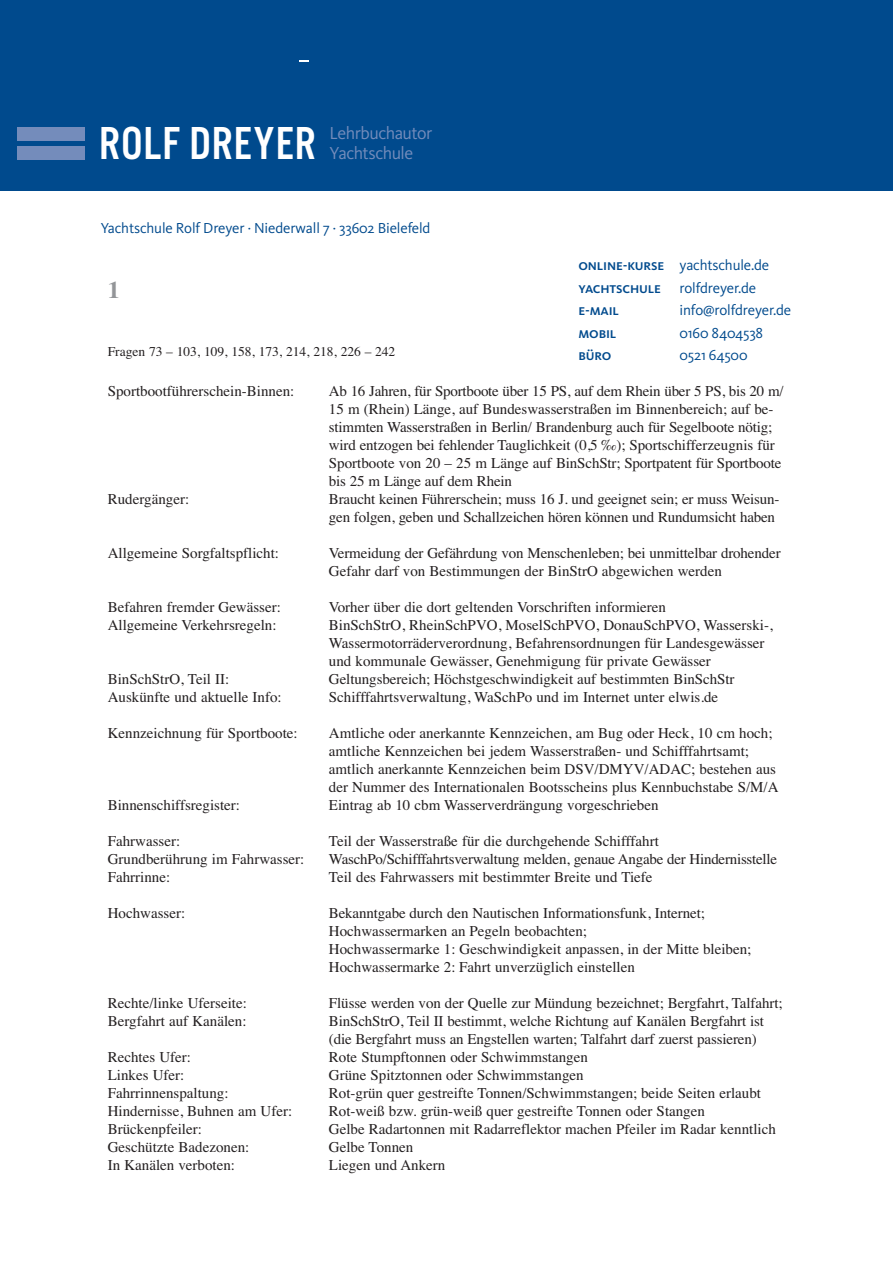
<style>
.page{position:relative;width:893px;height:1263px;background:#fff}
.page>*{position:absolute;margin:0;border:0;box-sizing:border-box;transform-origin:0 0}
.t1{font:48px "Alternate Gothic EF No Three";letter-spacing:.02em;color:#fff}
.t2{font:700 24px "Times";color:#939598}
.t3{font:18px/19.8px "Kievit";letter-spacing:-.03em;color:#748cbb}
.t4{font:15px/18px "Times";color:#231f20}
.t5{font:15px/22.5px "Kievit";letter-spacing:-.01em;color:#004a8d}
.t6{font:15px/22.5px "Kievit Medium SC";letter-spacing:-.01em;color:#004a8d}
.t7{font:13.5px "Times";color:#231f20}
</style>
<div class="page">
<div style="left:1px;top:0;width:892px;height:191px;background:#004a8d"></div>
<div style="left:18px;top:146px;width:67px;height:13px;background:#748cbb"></div>
<div style="left:18px;top:127px;width:67px;height:13px;background:#748cbb"></div>
<svg style="left:299px;top:60px;width:9px;height:2px"></svg>
<h1 class="t1" style="left:99px;top:114px;width:218px">ROLF DREYER</h1>
<p class="t3" style="left:330px;top:123px;width:104px">Lehrbuchautor<br>Yachtschule</p>
<p class="t5" style="left:101px;top:216px;width:331px">Yachtschule Rolf Dreyer · Niederwall 7 · 33602 Bielefeld</p>
<h2 class="t2" style="left:108px;top:275px;width:13px">1</h2>
<p class="t7" style="left:108px;top:343px;width:289px">Fragen 73 – 103, 109, 158, 173, 214, 218, 226 – 242</p>
<p class="t6" style="left:578px;top:254px;width:87px">online-kurse yachtschule e-mail<br>mobil<br>büro</p>
<p class="t5" style="left:679px;top:254px;width:113px">yachtschule.de rolfdreyer.de info@rolfdreyer.de<br>0160 8404538<br>0521 64500</p>
<p class="t4" style="left:108px;top:382px;width:188px">Sportbootführerschein-Binnen:</p>
<p class="t4" style="left:329px;top:382px;width:456px">Ab 16 Jahren, für Sportboote über 15 PS, auf dem Rhein über 5 PS, bis 20 m/ 15 m (Rhein) Länge, auf Bundeswasserstraßen im Binnenbereich; auf be&shy;stimmten Wasserstraßen in Berlin/ Brandenburg auch für Segelboote nötig; wird entzogen bei fehlender Tauglichkeit (0,5 ‰); Sportschifferzeugnis für Sportboote von 20 – 25 m Länge auf BinSchStr; Sportpatent für Sportboote bis 25 m Länge auf dem Rhein</p>
<p class="t4" style="left:108px;top:490px;width:83px">Rudergänger:</p>
<p class="t4" style="left:329px;top:490px;width:452px">Braucht keinen Führerschein; muss 16 J. und geeignet sein; er muss Weisun&shy;gen folgen, geben und Schallzeichen hören können und Rundumsicht haben</p>
<p class="t4" style="left:108px;top:544px;width:173px">Allgemeine Sorgfaltspflicht:</p>
<p class="t4" style="left:329px;top:544px;width:453px">Vermeidung der Gefährdung von Menschenleben; bei unmittelbar drohender<br>Gefahr darf von Bestimmungen der BinStrO abgewichen werden</p>
<p class="t4" style="left:108px;top:598px;width:175px">Befahren fremder Gewässer:</p>
<p class="t4" style="left:329px;top:598px;width:339px">Vorher über die dort geltenden Vorschriften informieren</p>
<p class="t4" style="left:108px;top:616px;width:170px">Allgemeine Verkehrsregeln:</p>
<p class="t4" style="left:329px;top:616px;width:445px">BinSchStrO, RheinSchPVO, MoselSchPVO, DonauSchPVO, Wasserski-,<br>Wassermotorräderverordnung, Befahrensordnungen für Landesgewässer und kommunale Gewässer, Genehmigung für private Gewässer</p>
<p class="t4" style="left:108px;top:670px;width:123px">BinSchStrO, Teil II:</p>
<p class="t4" style="left:329px;top:670px;width:407px">Geltungsbereich; Höchstgeschwindigkeit auf bestimmten BinSchStr</p>
<p class="t4" style="left:108px;top:688px;width:176px">Auskünfte und aktuelle Info:</p>
<p class="t4" style="left:329px;top:688px;width:391px">Schifffahrtsverwaltung, WaSchPo und im Internet unter elwis.de</p>
<p class="t4" style="left:108px;top:724px;width:191px">Kennzeichnung für Sportboote:</p>
<p class="t4" style="left:329px;top:724px;width:451px">Amtliche oder anerkannte Kennzeichen, am Bug oder Heck, 10 cm hoch; amtliche Kennzeichen bei jedem Wasserstraßen- und Schifffahrtsamt; amtlich anerkannte Kennzeichen beim DSV/DMYV/ADAC; bestehen aus der Nummer des Internationalen Bootsscheins plus Kennbuchstabe S/M/A</p>
<p class="t4" style="left:108px;top:796px;width:134px">Binnenschiffsregister:</p>
<p class="t4" style="left:329px;top:796px;width:331px">Eintrag ab 10 cbm Wasserverdrängung vorgeschrieben</p>
<p class="t4" style="left:108px;top:832px;width:74px">Fahrwasser:</p>
<p class="t4" style="left:329px;top:832px;width:331px">Teil der Wasserstraße für die durchgehende Schifffahrt</p>
<p class="t4" style="left:108px;top:850px;width:198px">Grundberührung im Fahrwasser:</p>
<p class="t4" style="left:329px;top:850px;width:450px">WaschPo/Schifffahrtsverwaltung melden, genaue Angabe der Hindernisstelle</p>
<p class="t4" style="left:108px;top:868px;width:64px">Fahrrinne:</p>
<p class="t4" style="left:329px;top:868px;width:325px">Teil des Fahrwassers mit bestimmter Breite und Tiefe</p>
<p class="t4" style="left:108px;top:904px;width:79px">Hochwasser:</p>
<p class="t4" style="left:329px;top:904px;width:424px">Bekanntgabe durch den Nautischen Informationsfunk, Internet; Hochwassermarken an Pegeln beobachten;<br>Hochwassermarke 1: Geschwindigkeit anpassen, in der Mitte bleiben; Hochwassermarke 2: Fahrt unverzüglich einstellen</p>
<p class="t4" style="left:108px;top:994px;width:141px">Rechte/linke Uferseite:</p>
<p class="t4" style="left:329px;top:994px;width:455px">Flüsse werden von der Quelle zur Mündung bezeichnet; Bergfahrt, Talfahrt;</p>
<p class="t4" style="left:108px;top:1012px;width:140px">Bergfahrt auf Kanälen:</p>
<p class="t4" style="left:329px;top:1012px;width:437px">BinSchStrO, Teil II bestimmt, welche Richtung auf Kanälen Bergfahrt ist (die Bergfahrt muss an Engstellen warten; Talfahrt darf zuerst passieren)</p>
<p class="t4" style="left:108px;top:1048px;width:85px">Rechtes Ufer:</p>
<p class="t4" style="left:329px;top:1048px;width:261px">Rote Stumpftonnen oder Schwimmstangen</p>
<p class="t4" style="left:108px;top:1066px;width:78px">Linkes Ufer:</p>
<p class="t4" style="left:329px;top:1066px;width:256px">Grüne Spitztonnen oder Schwimmstangen</p>
<p class="t4" style="left:108px;top:1084px;width:122px">Fahrrinnenspaltung:</p>
<p class="t4" style="left:329px;top:1084px;width:434px">Rot-grün quer gestreifte Tonnen/Schwimmstangen; beide Seiten erlaubt</p>
<p class="t4" style="left:108px;top:1102px;width:186px">Hindernisse, Buhnen am Ufer:</p>
<p class="t4" style="left:329px;top:1102px;width:378px">Rot-weiß bzw. grün-weiß quer gestreifte Tonnen oder Stangen</p>
<p class="t4" style="left:108px;top:1120px;width:96px">Brückenpfeiler:</p>
<p class="t4" style="left:329px;top:1120px;width:448px">Gelbe Radartonnen mit Radarreflektor machen Pfeiler im Radar kenntlich</p>
<p class="t4" style="left:108px;top:1138px;width:143px">Geschützte Badezonen:</p>
<p class="t4" style="left:329px;top:1138px;width:86px">Gelbe Tonnen</p>
<p class="t4" style="left:108px;top:1156px;width:129px">In Kanälen verboten:</p>
<p class="t4" style="left:329px;top:1156px;width:118px">Liegen und Ankern</p>
</div>
